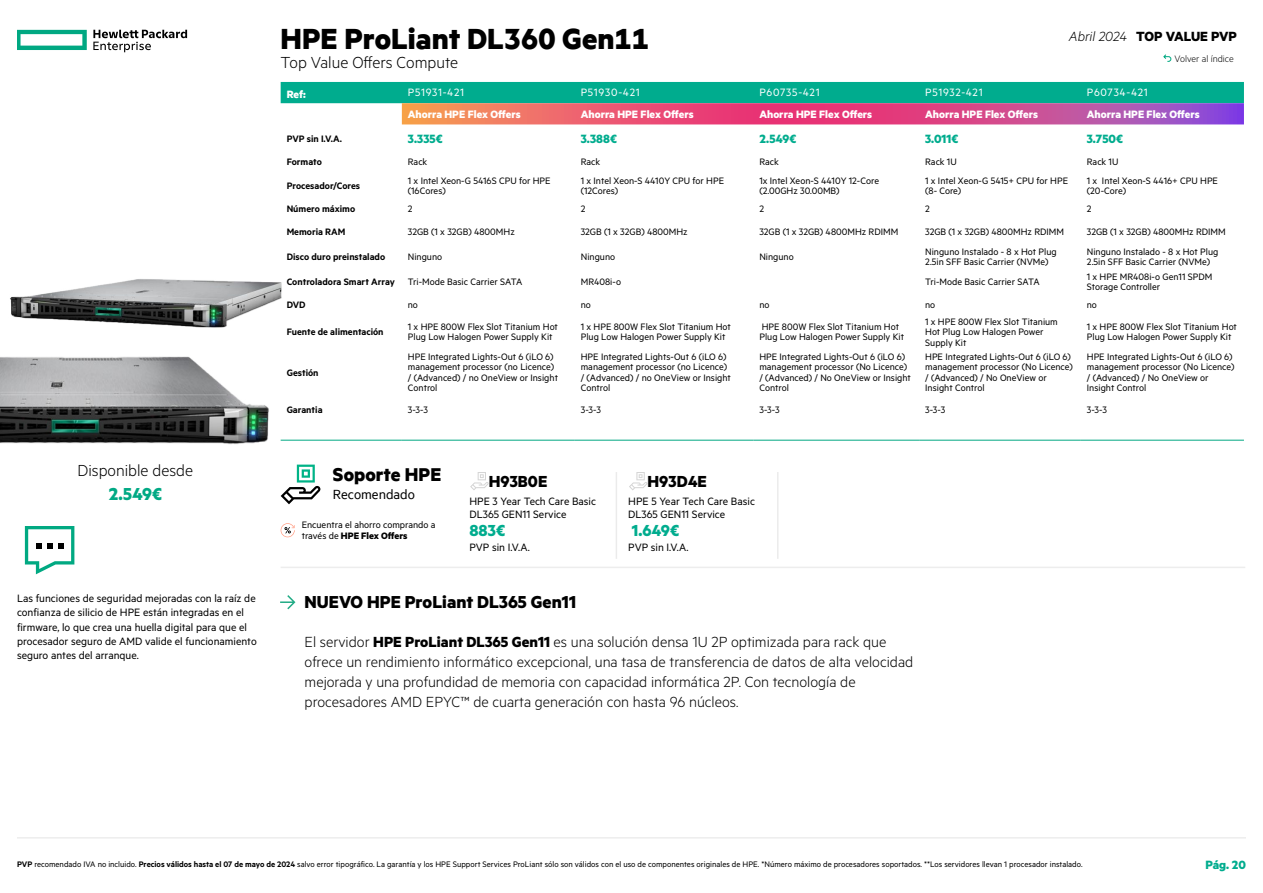
<style>
.page{position:relative;width:1263px;height:893px;background:#fff}
.page>*{position:absolute;margin:0;border:0;box-sizing:border-box;transform-origin:0 0}
.t1{font:700 33px "Metric HPE";color:#000}
.t2{font:700 21px "Metric HPE";color:#000}
.t3{font:700 19.5px "Metric";color:#000}
.t4{font:700 19.5px "Metric";color:#00a984}
.t5{font:300 18px "Metric";color:#000}
.t6{font:700 18px "Metric";color:#000}
.t7{font:700 18px "Metric";color:#00ac8e}
.t8{font:300 16.5px/19.8px "Metric";color:#000}
.t9{font:700 15px "Metric";letter-spacing:-.01em;color:#000}
.t10{font:15px "Metric HPE";color:#000}
.t11{font:700 13.5px "Metric";color:#00ac8e}
.t12{font:12px/14.4px "Metric";color:#000}
.t13{font:700 12px "Metric";color:#fff}
.t14{font:12px "Metric";letter-spacing:.06em;color:#fff}
.t15{font:700 12px "Metric HPE";color:#fff}
.t16{font:10.5px/10.5px "Metric";color:#000}
.t17{font:600 10.5px "Metric";color:#000}
.t18{font:300 10.5px "Metric";color:#000}
.t19{font:9px "Metric";color:#000}
.s1{font-weight:300;font-style:italic}
.s2{font-weight:600}
.s3{font-weight:700}
</style>
<div class="page">
<svg style="left:17px;top:30px;width:70px;height:20px"></svg>
<svg style="left:93px;top:30px;width:94px;height:22px"></svg>
<svg style="left:1163px;top:54px;width:9px;height:8px"></svg>
<svg style="left:281px;top:465px;width:39px;height:39px"></svg>
<hr style="left:281px;top:567px;width:964px;height:1px;background:#ededed">
<svg style="left:281px;top:523px;width:14px;height:14px"></svg>
<hr style="left:17px;top:837px;width:1229px;height:2px;background:#ededed">
<svg style="left:470px;top:472px;width:19px;height:18px"></svg>
<svg style="left:629px;top:472px;width:18px;height:18px"></svg>
<hr style="left:616px;top:472px;width:1px;height:87px;background:#b5b4b4">
<hr style="left:777px;top:472px;width:1px;height:87px;background:#b5b4b4">
<img style="left:0;top:356px;width:313px;height:124px">
<img style="left:10px;top:279px;width:272px;height:49px">
<svg style="left:280px;top:595px;width:15px;height:14px"></svg>
<svg style="left:25px;top:526px;width:49px;height:48px"></svg>
<svg style="left:281px;top:82px;width:963px;height:42px;background:#6e8b91"></svg>
<div style="left:281px;top:423px;width:121px;height:17px;background:#fff"></div>
<hr style="left:281px;top:440px;width:121px;height:1px;background:#00a984">
<hr style="left:402px;top:440px;width:173px;height:1px;background:#00a882">
<hr style="left:575px;top:440px;width:178px;height:1px;background:#00a882">
<hr style="left:753px;top:440px;width:166px;height:1px;background:#00a882">
<hr style="left:919px;top:440px;width:162px;height:1px;background:#00a882">
<hr style="left:1081px;top:440px;width:163px;height:1px;background:#00a882">
<h1 class="t1" style="left:281px;top:19px;width:370px">HPE ProLiant DL360 Gen11</h1>
<h3 class="t5" style="left:281px;top:52px;width:179px">Top Value Offers Compute</h3>
<h3 class="t9" style="left:1069px;top:27px;width:170px"><span class="s1">Abril 2024</span> TOP VALUE PVP</h3>
<p class="t18" style="left:1174px;top:53px;width:61px">Volver al índice</p>
<p class="t15" style="left:287px;top:87px;width:21px">Ref:</p>
<p class="t14" style="left:408px;top:86px;width:58px">P51931-421</p>
<p class="t14" style="left:581px;top:86px;width:60px">P51930-421</p>
<p class="t14" style="left:759px;top:86px;width:62px">P60735-421</p>
<p class="t14" style="left:925px;top:86px;width:59px">P51932-421</p>
<p class="t14" style="left:1087px;top:86px;width:62px">P60734-421</p>
<p class="t13" style="left:408px;top:107px;width:114px">Ahorra HPE Flex Offers</p>
<p class="t13" style="left:581px;top:107px;width:114px">Ahorra HPE Flex Offers</p>
<p class="t13" style="left:759px;top:107px;width:114px">Ahorra HPE Flex Offers</p>
<p class="t13" style="left:925px;top:107px;width:114px">Ahorra HPE Flex Offers</p>
<p class="t13" style="left:1087px;top:107px;width:114px">Ahorra HPE Flex Offers</p>
<p class="t17" style="left:287px;top:132px;width:57px">PVP sin I.V.A.</p>
<p class="t11" style="left:408px;top:130px;width:36px">3.335€</p>
<p class="t11" style="left:581px;top:130px;width:38px">3.388€</p>
<p class="t11" style="left:759px;top:130px;width:38px">2.549€</p>
<p class="t11" style="left:925px;top:130px;width:35px">3.011€</p>
<p class="t11" style="left:1087px;top:130px;width:38px">3.750€</p>
<p class="t17" style="left:287px;top:156px;width:37px">Formato</p>
<p class="t16" style="left:408px;top:156px;width:21px">Rack</p>
<p class="t16" style="left:581px;top:156px;width:21px">Rack</p>
<p class="t16" style="left:759px;top:156px;width:21px">Rack</p>
<p class="t16" style="left:925px;top:156px;width:33px">Rack 1U</p>
<p class="t16" style="left:1087px;top:156px;width:33px">Rack 1U</p>
<p class="t17" style="left:287px;top:180px;width:75px">Procesador/Cores</p>
<p class="t16" style="left:408px;top:175px;width:144px">1 x Intel Xeon-G 5416S CPU for HPE (16Cores)</p>
<p class="t16" style="left:581px;top:175px;width:145px">1 x Intel Xeon-S 4410Y CPU for HPE (12Cores)</p>
<p class="t16" style="left:759px;top:175px;width:121px">1x Intel Xeon-S 4410Y 12-Core (2.00GHz 30.00MB)</p>
<p class="t16" style="left:925px;top:175px;width:144px">1 x Intel Xeon-G 5415+ CPU for HPE (8- Core)</p>
<p class="t16" style="left:1087px;top:175px;width:133px">1 x Intel Xeon-S 4416+ CPU HPE (20-Core)</p>
<p class="t17" style="left:287px;top:203px;width:70px">Número máximo</p>
<p class="t16" style="left:408px;top:203px;width:6px">2</p>
<p class="t16" style="left:581px;top:203px;width:6px">2</p>
<p class="t16" style="left:759px;top:203px;width:6px">2</p>
<p class="t16" style="left:925px;top:203px;width:6px">2</p>
<p class="t16" style="left:1087px;top:203px;width:6px">2</p>
<p class="t17" style="left:287px;top:226px;width:60px">Memoria RAM</p>
<p class="t16" style="left:408px;top:227px;width:108px">32GB (1 x 32GB) 4800MHz</p>
<p class="t16" style="left:581px;top:227px;width:108px">32GB (1 x 32GB) 4800MHz</p>
<p class="t16" style="left:759px;top:227px;width:140px">32GB (1 x 32GB) 4800MHz RDIMM</p>
<p class="t16" style="left:925px;top:227px;width:140px">32GB (1 x 32GB) 4800MHz RDIMM</p>
<p class="t16" style="left:1087px;top:227px;width:140px">32GB (1 x 32GB) 4800MHz RDIMM</p>
<p class="t17" style="left:287px;top:251px;width:100px">Disco duro preinstalado</p>
<p class="t16" style="left:408px;top:251px;width:36px">Ninguno</p>
<p class="t16" style="left:581px;top:251px;width:36px">Ninguno</p>
<p class="t16" style="left:759px;top:251px;width:36px">Ninguno</p>
<p class="t16" style="left:925px;top:246px;width:133px">Ninguno Instalado - 8 x Hot Plug<br>2.5in SFF Basic Carrier (NVMe)</p>
<p class="t16" style="left:1087px;top:246px;width:133px">Ninguno Instalado - 8 x Hot Plug<br>2.5in SFF Basic Carrier (NVMe)</p>
<p class="t16" style="left:287px;top:276px;width:237px"><span class="s2">Controladora Smart Array</span> Tri-Mode Basic Carrier SATA</p>
<p class="t16" style="left:581px;top:276px;width:42px">MR408i-o</p>
<p class="t16" style="left:925px;top:276px;width:116px">Tri-Mode Basic Carrier SATA</p>
<p class="t16" style="left:1087px;top:271px;width:127px">1 x HPE MR408i-o Gen11 SPDM<br>Storage Controller</p>
<p class="t17" style="left:287px;top:299px;width:20px">DVD</p>
<p class="t16" style="left:408px;top:300px;width:12px">no</p>
<p class="t16" style="left:581px;top:300px;width:12px">no</p>
<p class="t16" style="left:759px;top:300px;width:12px">no</p>
<p class="t16" style="left:925px;top:300px;width:12px">no</p>
<p class="t16" style="left:1087px;top:300px;width:12px">no</p>
<p class="t17" style="left:287px;top:326px;width:98px">Fuente de alimentación</p>
<p class="t16" style="left:408px;top:321px;width:152px">1 x HPE 800W Flex Slot Titanium Hot<br>Plug Low Halogen Power Supply Kit</p>
<p class="t16" style="left:581px;top:321px;width:152px">1 x HPE 800W Flex Slot Titanium Hot<br>Plug Low Halogen Power Supply Kit</p>
<p class="t16" style="left:759px;top:321px;width:146px">HPE 800W Flex Slot Titanium Hot<br>Plug Low Halogen Power Supply Kit</p>
<p class="t16" style="left:925px;top:316px;width:134px">1 x HPE 800W Flex Slot Titanium<br>Hot Plug Low Halogen Power<br>Supply Kit</p>
<p class="t16" style="left:1087px;top:321px;width:152px">1 x HPE 800W Flex Slot Titanium Hot<br>Plug Low Halogen Power Supply Kit</p>
<p class="t17" style="left:287px;top:366px;width:33px">Gestión</p>
<p class="t16" style="left:408px;top:351px;width:152px">HPE Integrated Lights-Out 6 (iLO 6) management processor (no Licence) / (Advanced) / no OneView or Insight<br>Control</p>
<p class="t16" style="left:581px;top:351px;width:152px">HPE Integrated Lights-Out 6 (iLO 6) management processor (no Licence) / (Advanced) / no OneView or Insight<br>Control</p>
<p class="t16" style="left:759px;top:351px;width:153px">HPE Integrated Lights-Out 6 (iLO 6) management processor (No Licence) / (Advanced) / No OneView or Insight<br>Control</p>
<p class="t16" style="left:925px;top:351px;width:149px">HPE Integrated Lights-Out 6 (iLO 6) management processor (No Licence) / (Advanced) / No OneView or<br>Insight Control</p>
<p class="t16" style="left:1087px;top:351px;width:149px">HPE Integrated Lights-Out 6 (iLO 6) management processor (No Licence) / (Advanced) / No OneView or<br>Insight Control</p>
<h3 class="t5" style="left:78px;top:460px;width:117px">Disponible desde</h3>
<h3 class="t4" style="left:109px;top:482px;width:55px">2.549€</h3>
<p class="t12" style="left:17px;top:590px;width:241px">Las funciones de seguridad mejoradas con la raíz de confianza de silicio de HPE están integradas en el firmware, lo que crea una huella digital para que el procesador seguro de AMD valide el funcionamiento seguro antes del arranque.</p>
<p class="t17" style="left:287px;top:404px;width:37px">Garantia</p>
<p class="t16" style="left:408px;top:404px;width:22px">3-3-3</p>
<p class="t16" style="left:581px;top:404px;width:22px">3-3-3</p>
<p class="t16" style="left:759px;top:404px;width:22px">3-3-3</p>
<p class="t16" style="left:925px;top:404px;width:22px">3-3-3</p>
<p class="t16" style="left:1087px;top:404px;width:22px">3-3-3</p>
<h2 class="t2" style="left:333px;top:462px;width:110px">Soporte HPE</h2>
<h3 class="t10" style="left:333px;top:486px;width:83px">Recomendado</h3>
<p class="t16" style="left:302px;top:519px;width:135px">Encuentra el ahorro comprando a través de <span class="s3">HPE Flex Offers</span></p>
<h3 class="t6" style="left:489px;top:470px;width:60px">H93B0E</h3>
<h3 class="t6" style="left:648px;top:470px;width:61px">H93D4E</h3>
<p class="t12" style="left:469px;top:494px;width:128px;line-height:13.5px">HPE 3 Year Tech Care Basic<br>DL365 GEN11 Service</p>
<p class="t12" style="left:628px;top:494px;width:128px;line-height:13.5px">HPE 5 Year Tech Care Basic<br>DL365 GEN11 Service</p>
<h3 class="t7" style="left:469px;top:520px;width:37px">883€</h3>
<h3 class="t7" style="left:632px;top:520px;width:49px">1.649€</h3>
<p class="t12" style="left:469px;top:540px;width:62px">PVP sin I.V.A.</p>
<p class="t12" style="left:628px;top:540px;width:62px">PVP sin I.V.A.</p>
<h3 class="t3" style="left:305px;top:590px;width:273px">NUEVO HPE ProLiant DL365 Gen11</h3>
<p class="t8" style="left:305px;top:632px;width:610px">El servidor <span class="s3">HPE ProLiant DL365 Gen11</span> es una solución densa 1U 2P optimizada para rack que ofrece un rendimiento informático excepcional, una tasa de transferencia de datos de alta velocidad mejorada y una profundidad de memoria con capacidad informática 2P. Con tecnología de procesadores AMD EPYC™ de cuarta generación con hasta 96 núcleos.</p>
<p class="t19" style="left:17px;top:858px;width:1067px"><span class="s2">PVP</span> recomendado IVA no incluido. <span class="s2">Precios válidos hasta el 07 de mayo de 2024</span> salvo error tipográfico. La garantía y los HPE Support Services ProLiant sólo son válidos con el uso de componentes originales de HPE. *Número máximo de procesadores soportados. **Los servidores llevan 1 procesador instalado.</p>
<p class="t11" style="left:1205px;top:857px;width:42px">Pág. 20</p>
</div>
